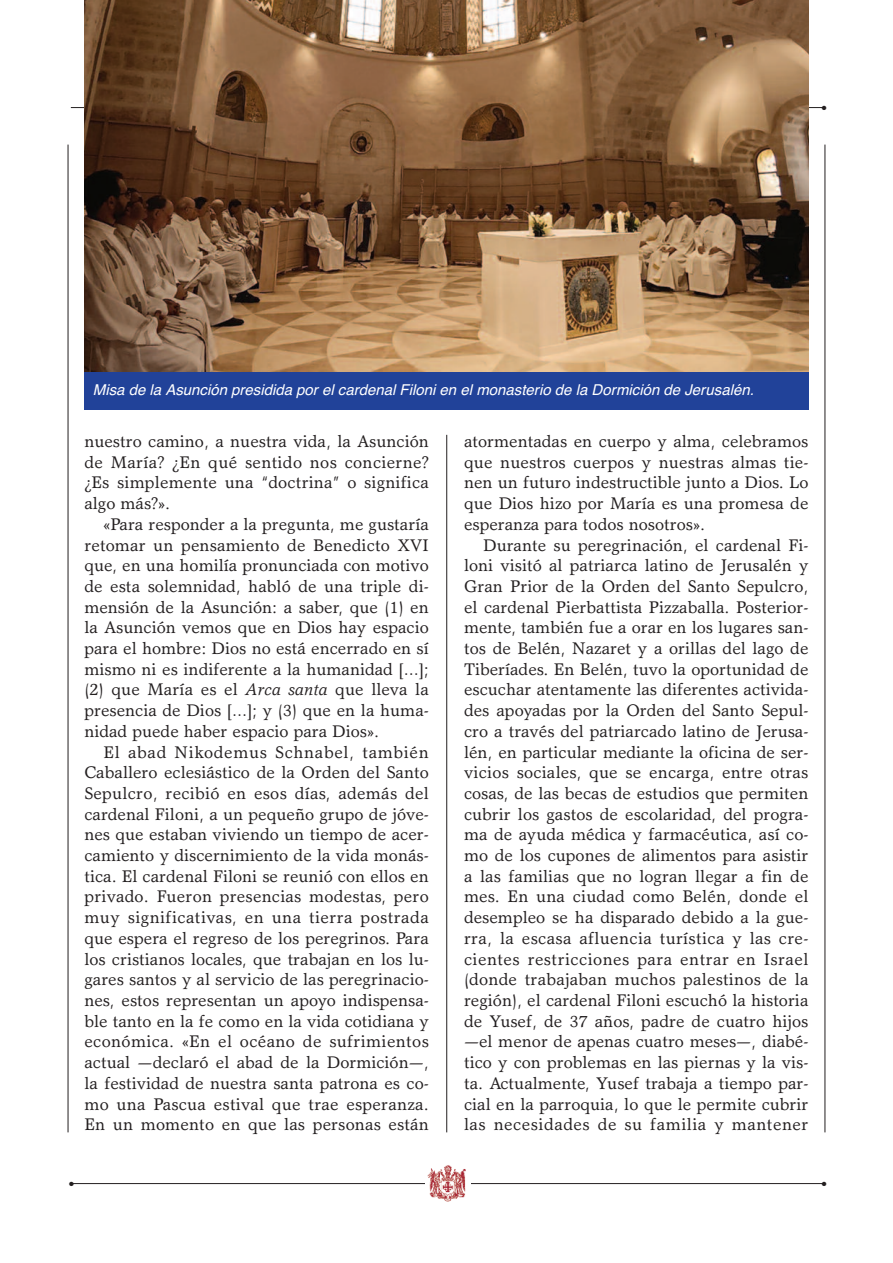
<style>
.page{position:relative;width:893px;height:1263px;background:#fff}
.page>*{position:absolute;margin:0;border:0;box-sizing:border-box;transform-origin:0 0}
.t1{font:16.95px/20.7px "Garth Graphic";letter-spacing:.005em;color:#231f20;text-align:justify}
.t2{font:italic 15px "Helvetica";color:#fff}
.t3{font:6px "Zapf Dingbats";color:#231f20}
.s1{font-style:italic}
</style>
<div class="page">
<hr style="left:68px;top:145px;width:1px;height:987px;background:#231f20">
<hr style="left:825px;top:145px;width:1px;height:987px;background:#231f20">
<hr style="left:71px;top:1183px;width:754px;height:1px;background:#231f20">
<div style="left:425px;top:1164px;width:45px;height:41px;background:#fff"></div>
<img style="left:427px;top:1165px;width:39px;height:37px">
<hr style="left:446px;top:435px;width:1px;height:697px;background:#231f20">
<hr style="left:71px;top:107px;width:754px;height:1px;background:#231f20">
<img style="left:84px;top:0;width:724px;height:372px">
<div style="left:84px;top:372px;width:724px;height:38px;background:#214299"></div>
<p class="t3" style="left:822px;top:104px;width:6px">●</p>
<p class="t2" style="left:93px;top:381px;width:662px">Misa de la Asunción presidida por el cardenal Filoni en el monasterio de la Dormición de Jerusalén.</p>
<p class="t1" style="left:84px;top:433px;width:346px">nuestro camino, a nuestra vida, la Asunción de María? ¿En qué sentido nos concierne? ¿Es simplemente una “doctrina” o significa algo más?».</p>
<p class="t1" style="left:84px;top:515px;width:346px;text-indent:19px">«Para responder a la pregunta, me gustaría retomar un pensamiento de Benedicto XVI que, en una homilía pronunciada con motivo de esta solemnidad, habló de una triple di&shy;mensión de la Asunción: a saber, que (1) en la Asunción vemos que en Dios hay espacio para el hombre: Dios no está encerrado en sí mismo ni es indiferente a la humanidad […]; (2) que María es el <span class="s1">Arca santa</span> que lleva la presencia de Dios […]; y (3) que en la huma&shy;nidad puede haber espacio para Dios».</p>
<p class="t1" style="left:84px;top:743px;width:346px;text-indent:19px">El abad Nikodemus Schnabel, también Caballero eclesiástico de la Orden del Santo Sepulcro, recibió en esos días, además del cardenal Filoni, a un pequeño grupo de jóve&shy;nes que estaban viviendo un tiempo de acer&shy;camiento y discernimiento de la vida monás&shy;tica. El cardenal Filoni se reunió con ellos en privado. Fueron presencias modestas, pero muy significativas, en una tierra postrada que espera el regreso de los peregrinos. Para los cristianos locales, que trabajan en los lu&shy;gares santos y al servicio de las peregrinacio&shy;nes, estos representan un apoyo indispensa&shy;ble tanto en la fe como en la vida cotidiana y económica. «En el océano de sufrimientos actual —declaró el abad de la Dormición—, la festividad de nuestra santa patrona es co&shy;mo una Pascua estival que trae esperanza.<br>En un momento en que las personas están</p>
<p class="t1" style="left:464px;top:433px;width:346px">atormentadas en cuerpo y alma, celebramos que nuestros cuerpos y nuestras almas tie&shy;nen un futuro indestructible junto a Dios. Lo que Dios hizo por María es una promesa de esperanza para todos nosotros».</p>
<p class="t1" style="left:464px;top:536px;width:346px;text-indent:19px">Durante su peregrinación, el cardenal Fi&shy;loni visitó al patriarca latino de Jerusalén y Gran Prior de la Orden del Santo Sepulcro, el cardenal Pierbattista Pizzaballa. Posterior&shy;mente, también fue a orar en los lugares san&shy;tos de Belén, Nazaret y a orillas del lago de Tiberíades. En Belén, tuvo la oportunidad de escuchar atentamente las diferentes activida&shy;des apoyadas por la Orden del Santo Sepul&shy;cro a través del patriarcado latino de Jerusa&shy;lén, en particular mediante la oficina de ser&shy;vicios sociales, que se encarga, entre otras cosas, de las becas de estudios que permiten cubrir los gastos de escolaridad, del progra&shy;ma de ayuda médica y farmacéutica, así co&shy;mo de los cupones de alimentos para asistir a las familias que no logran llegar a fin de mes. En una ciudad como Belén, donde el desempleo se ha disparado debido a la gue&shy;rra, la escasa afluencia turística y las cre&shy;cientes restricciones para entrar en Israel (donde trabajaban muchos palestinos de la región), el cardenal Filoni escuchó la historia de Yusef, de 37 años, padre de cuatro hijos —el menor de apenas cuatro meses—, diabé&shy;tico y con problemas en las piernas y la vis&shy;ta. Actualmente, Yusef trabaja a tiempo par&shy;cial en la parroquia, lo que le permite cubrir las necesidades de su familia y mantener</p>
<p class="t3" style="left:69px;top:1180px;width:6px">●</p>
<p class="t3" style="left:822px;top:1180px;width:6px">●</p>
</div>
